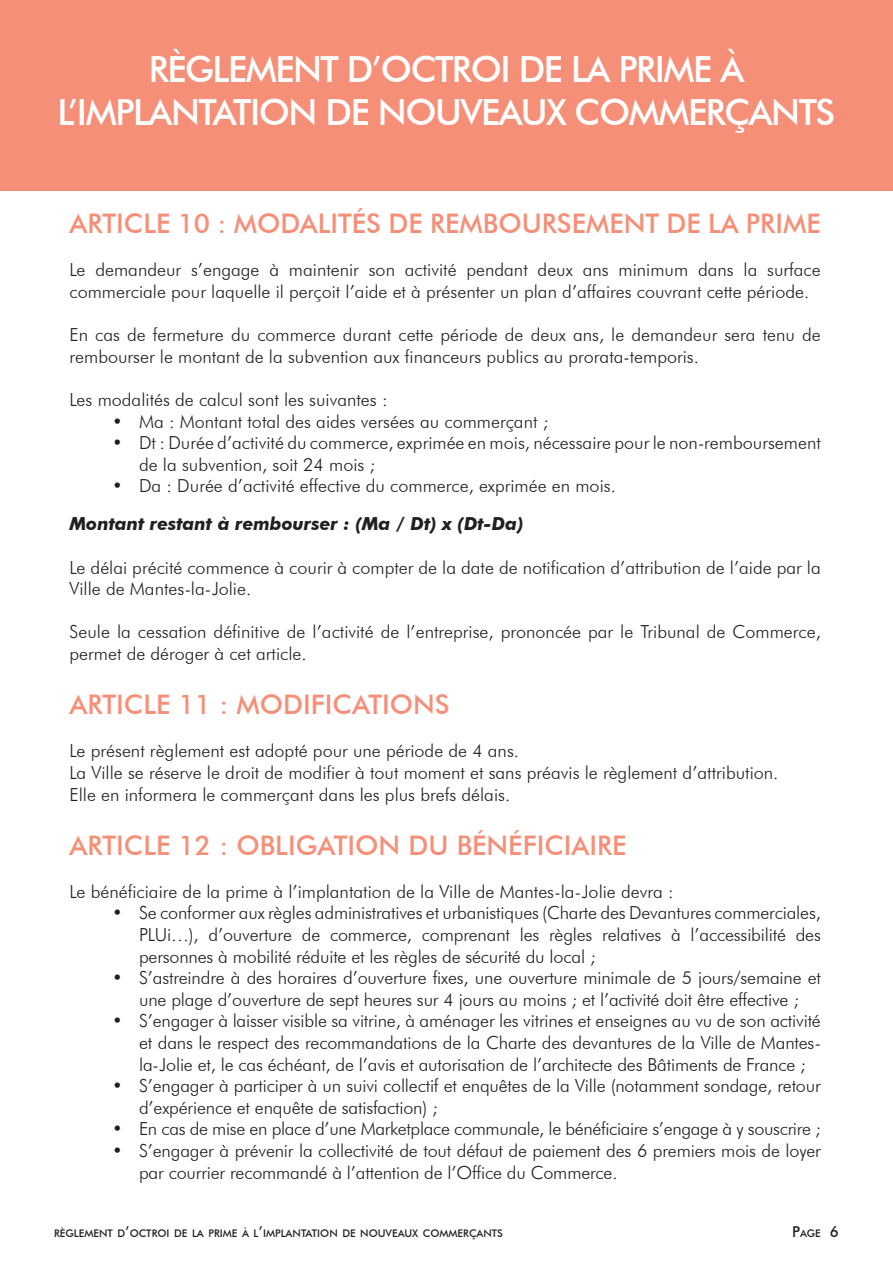
<style>
.page{position:relative;width:893px;height:1263px;background:#fff}
.page>*{position:absolute;margin:0;border:0;box-sizing:border-box;transform-origin:0 0}
.t1{font:500 36px "Futura BT";letter-spacing:-.04em;color:#fff}
.t2{font:500 27px "Futura BT";color:#f58f78}
.t3{font:300 18px/21.6px "Futura BT";color:#231f20}
.t4{font:300 18px "Futura BT";letter-spacing:-.02em;color:#231f20}
.t5{font:italic 700 18px "Futura BT";color:#231f20}
.t6{font:500 10.5px "Futura BT";color:#231f20}
.s1{font-size:15px}
</style>
<div class="page">
<div style="left:0;top:0;width:893px;height:190px;background:#f58f78"></div>
<p class="t1" style="left:149px;top:47px;width:597px">RÈGLEMENT D’OCTROI DE LA PRIME À</p>
<p class="t1" style="left:58px;top:90px;width:779px">L’IMPLANTATION DE NOUVEAUX COMMERÇANTS</p>
<p class="t2" style="left:70px;top:207px;width:753px">ARTICLE 10 : MODALITÉS DE REMBOURSEMENT DE LA PRIME</p>
<p class="t3" style="left:70px;top:259px;width:753px">Le demandeur s’engage à maintenir son activité pendant deux ans minimum dans la surface commerciale pour laquelle il perçoit l’aide et à présenter un plan d’affaires couvrant cette période.</p>
<p class="t3" style="left:70px;top:324px;width:753px">En cas de fermeture du commerce durant cette période de deux ans, le demandeur sera tenu de rembourser le montant de la subvention aux financeurs publics au prorata-temporis.</p>
<p class="t3" style="left:70px;top:389px;width:320px">Les modalités de calcul sont les suivantes :</p>
<p class="t3" style="left:112px;top:410px;width:438px">• Ma : Montant total des aides versées au commerçant ;</p>
<p class="t3" style="left:139px;top:432px;width:683px;text-indent:-27px">• Dt : Durée d’activité du commerce, exprimée en mois, nécessaire pour le non-remboursement de la subvention, soit 24 mois ;</p>
<p class="t3" style="left:112px;top:475px;width:505px">• Da : Durée d’activité effective du commerce, exprimée en mois.</p>
<p class="t5" style="left:70px;top:513px;width:456px">Montant restant à rembourser : (Ma / Dt) x (Dt-Da)</p>
<p class="t3" style="left:70px;top:556px;width:753px">Le délai précité commence à courir à compter de la date de notification d’attribution de l’aide par la<br>Ville de Mantes-la-Jolie.</p>
<p class="t3" style="left:70px;top:621px;width:753px">Seule la cessation définitive de l’activité de l’entreprise, prononcée par le Tribunal de Commerce, permet de déroger à cet article.</p>
<p class="t2" style="left:70px;top:688px;width:382px">ARTICLE 11 : MODIFICATIONS</p>
<p class="t3" style="left:70px;top:740px;width:451px">Le présent règlement est adopté pour une période de 4 ans.</p>
<p class="t3" style="left:70px;top:761px;width:710px">La Ville se réserve le droit de modifier à tout moment et sans préavis le règlement d’attribution.</p>
<p class="t3" style="left:70px;top:783px;width:442px">Elle en informera le commerçant dans les plus brefs délais.</p>
<p class="t2" style="left:70px;top:828px;width:559px">ARTICLE 12 : OBLIGATION DU BÉNÉFICIAIRE</p>
<p class="t3" style="left:70px;top:880px;width:606px">Le bénéficiaire de la prime à l’implantation de la Ville de Mantes-la-Jolie devra :</p>
<p class="t3" style="left:139px;top:902px;width:683px;text-align:justify;text-indent:-27px">• Se conformer aux règles administratives et urbanistiques (Charte des Devantures commerciales, PLUi…), d’ouverture de commerce, comprenant les règles relatives à l’accessibilité des personnes à mobilité réduite et les règles de sécurité du local ;</p>
<p class="t3" style="left:112px;top:967px;width:710px;text-align:center">• S’astreindre à des horaires d’ouverture fixes, une ouverture minimale de 5 jours/semaine et une plage d’ouverture de sept heures sur 4 jours au moins ; et l’activité doit être effective ;</p>
<p class="t3" style="left:139px;top:1010px;width:683px;text-align:justify;text-indent:-27px">• S’engager à laisser visible sa vitrine, à aménager les vitrines et enseignes au vu de son activité et dans le respect des recommandations de la Charte des devantures de la Ville de Mantes&shy;la-Jolie et, le cas échéant, de l’avis et autorisation de l’architecte des Bâtiments de France ;</p>
<p class="t3" style="left:139px;top:1075px;width:683px;text-indent:-27px">• S’engager à participer à un suivi collectif et enquêtes de la Ville (notamment sondage, retour d’expérience et enquête de satisfaction) ;</p>
<p class="t4" style="left:112px;top:1118px;width:710px">• En cas de mise en place d’une Marketplace communale, le bénéficiaire s’engage à y souscrire ;</p>
<p class="t3" style="left:139px;top:1139px;width:683px;text-indent:-27px">• S’engager à prévenir la collectivité de tout défaut de paiement des 6 premiers mois de loyer par courrier recommandé à l’attention de l’Office du Commerce.</p>
<p class="t6" style="left:54px;top:1227px;width:451px">RÈGLEMENT D<span class="s1">’</span>OCTROI DE LA PRIME À L<span class="s1">’</span>IMPLANTATION DE NOUVEAUX COMMERÇANTS</p>
<p class="t6" style="left:792px;top:1227px;width:48px"><span class="s1">P</span>AGE <span class="s1">6</span></p>
</div>
